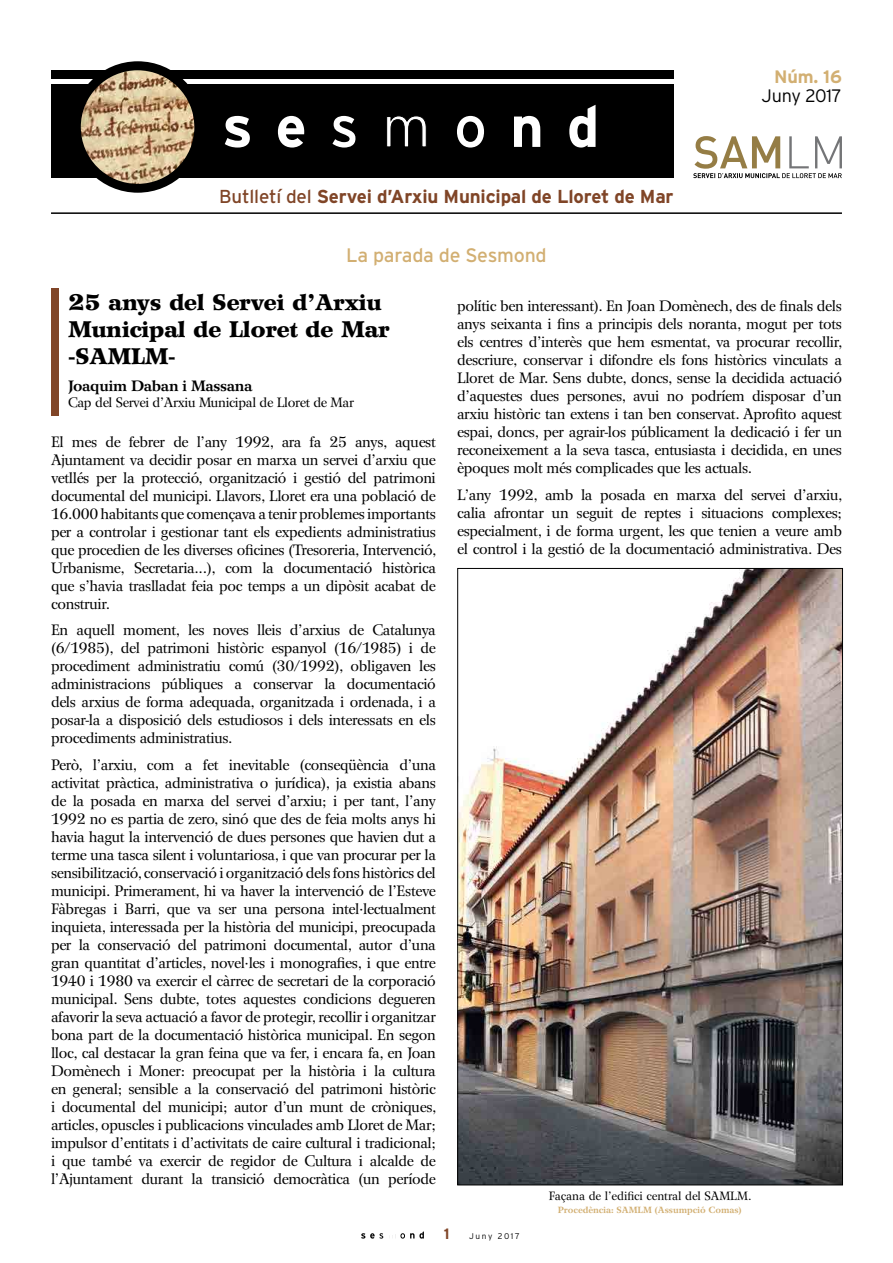
<style>
.page{position:relative;width:893px;height:1263px;background:#fff}
.page>*{position:absolute;margin:0;border:0;box-sizing:border-box;transform-origin:0 0}
.t1{font:900 22.5px/27px "Wilke LT Std";letter-spacing:-.02em;color:#000}
.t2{font:19.5px "Interstate";letter-spacing:-.01em;color:#d2af72}
.t3{font:700 18.75px "Interstate";letter-spacing:-.01em;color:#804527}
.t4{font:300 18px "Interstate";letter-spacing:-.01em;color:#000}
.t5{font:700 18px "Interstate";color:#d2af72}
.t6{font:15px/18px "Wilke LT Std";letter-spacing:-.02em;color:#000;text-align:justify}
.t7{font:700 15px "Wilke LT Std";letter-spacing:-.02em;color:#000}
.t8{font:700 15px "Interstate";color:#804527}
.t9{font:13.5px "Wilke LT Std";letter-spacing:-.02em;color:#000}
.t10{font:12px "Wilke LT Std";color:#000}
.t11{font:700 9px "Wilke LT Std";color:#d2af72}
.t12{font:300 8.25px "Interstate";letter-spacing:.2em;color:#000}
.s1{font-weight:400}
</style>
<div class="page">
<svg style="left:361px;top:1231px;width:63px;height:7px"></svg>
<div style="left:51px;top:85px;width:623px;height:93px;background:#000"></div>
<div style="left:51px;top:70px;width:623px;height:8px;background:#000"></div>
<svg style="left:225px;top:116px;width:25px;height:32px"></svg>
<svg style="left:278px;top:116px;width:26px;height:32px"></svg>
<svg style="left:332px;top:116px;width:23px;height:32px"></svg>
<svg style="left:386px;top:116px;width:41px;height:31px"></svg>
<svg style="left:457px;top:116px;width:27px;height:32px"></svg>
<svg style="left:514px;top:116px;width:26px;height:31px"></svg>
<svg style="left:569px;top:105px;width:26px;height:43px"></svg>
<div style="left:72px;top:61px;width:131px;height:132px;background:#000;border-radius:50%"></div>
<img style="left:81px;top:70px;width:113px;height:114px;border-radius:57px">
<hr style="left:51px;top:212px;width:791px;height:2px;background:#000">
<div style="left:51px;top:288px;width:7px;height:128px;background:#804527"></div>
<svg style="left:693px;top:136px;width:149px;height:42px"></svg>
<img style="left:459px;top:570px;width:382px;height:613px">
<p class="t3" style="left:219px;top:186px;width:456px"><span class="s1">Butlletí del</span> Servei d’Arxiu Municipal de Lloret de Mar</p>
<h2 class="t2" style="left:346px;top:245px;width:202px">La parada de Sesmond</h2>
<p class="t5" style="left:774px;top:66px;width:69px">Núm. 16</p>
<p class="t4" style="left:762px;top:86px;width:82px">Juny 2017</p>
<h1 class="t1" style="left:68px;top:289px;width:323px">25 anys del Servei d’Arxiu<br>Municipal de Lloret de Mar -SAMLM-</h1>
<p class="t7" style="left:68px;top:377px;width:186px">Joaquim Daban i Massana</p>
<p class="t9" style="left:68px;top:395px;width:288px">Cap del Servei d’Arxiu Municipal de Lloret de Mar</p>
<p class="t6" style="left:51px;top:433px;width:387px">El mes de febrer de l’any 1992, ara fa 25 anys, aquest Ajuntament va decidir posar en marxa un servei d’arxiu que vetllés per la protecció, organització i gestió del patrimoni documental del municipi. Llavors, Lloret era una població de 16.000 habitants que començava a tenir problemes importants per a controlar i gestionar tant els expedients administratius que procedien de les diverses oficines (Tresoreria, Intervenció, Urbanisme, Secretaria...), com la documentació històrica que s’havia traslladat feia poc temps a un dipòsit acabat de construir.</p>
<p class="t6" style="left:51px;top:621px;width:386px">En aquell moment, les noves lleis d’arxius de Catalunya (6/1985), del patrimoni històric espanyol (16/1985) i de procediment administratiu comú (30/1992), obligaven les administracions públiques a conservar la documentació dels arxius de forma adequada, organitzada i ordenada, i a posar-la a disposició dels estudiosos i dels interessats en els procediments administratius.</p>
<p class="t6" style="left:51px;top:756px;width:387px">Però, l’arxiu, com a fet inevitable (conseqüència d’una activitat pràctica, administrativa o jurídica), ja existia abans de la posada en marxa del servei d’arxiu; i per tant, l’any 1992 no es partia de zero, sinó que des de feia molts anys hi havia hagut la intervenció de dues persones que havien dut a terme una tasca silent i voluntariosa, i que van procurar per la sensibilització, conservació i organització dels fons històrics del municipi. Primerament, hi va haver la intervenció de l’Esteve Fàbregas i Barri, que va ser una persona intel·lectualment inquieta, interessada per la història del municipi, preocupada per la conservació del patrimoni documental, autor d’una gran quantitat d’articles, novel·les i monografies, i que entre 1940 i 1980 va exercir el càrrec de secretari de la corporació municipal. Sens dubte, totes aquestes condicions degueren afavorir la seva actuació a favor de protegir, recollir i organitzar bona part de la documentació històrica municipal. En segon lloc, cal destacar la gran feina que va fer, i encara fa, en Joan Domènech i Moner: preocupat per la història i la cultura en general; sensible a la conservació del patrimoni històric i documental del municipi; autor d’un munt de cròniques, articles, opuscles i publicacions vinculades amb Lloret de Mar; impulsor d’entitats i d’activitats de caire cultural i tradicional; i que també va exercir de regidor de Cultura i alcalde de l’Ajuntament durant la transició democràtica (un període</p>
<p class="t6" style="left:457px;top:297px;width:387px">polític ben interessant). En Joan Domènech, des de finals dels anys seixanta i fins a principis dels noranta, mogut per tots els centres d’interès que hem esmentat, va procurar recollir, descriure, conservar i difondre els fons històrics vinculats a Lloret de Mar. Sens dubte, doncs, sense la decidida actuació d’aquestes dues persones, avui no podríem disposar d’un arxiu històric tan extens i tan ben conservat. Aprofito aquest espai, doncs, per agrair-los públicament la dedicació i fer un reconeixement a la seva tasca, entusiasta i decidida, en unes èpoques molt més complicades que les actuals.</p>
<p class="t6" style="left:457px;top:485px;width:387px">L’any 1992, amb la posada en marxa del servei d’arxiu, calia afrontar un seguit de reptes i situacions complexes; especialment, i de forma urgent, les que tenien a veure amb el control i la gestió de la documentació administrativa. Des</p>
<p class="t8" style="left:444px;top:1225px;width:7px">1</p>
<p class="t12" style="left:469px;top:1231px;width:52px">Juny 2017</p>
<p class="t10" style="left:549px;top:1189px;width:204px">Façana de l’edifici central del SAMLM.</p>
<p class="t11" style="left:558px;top:1204px;width:185px">Procedència: SAMLM (Assumpció Comas)</p>
</div>
